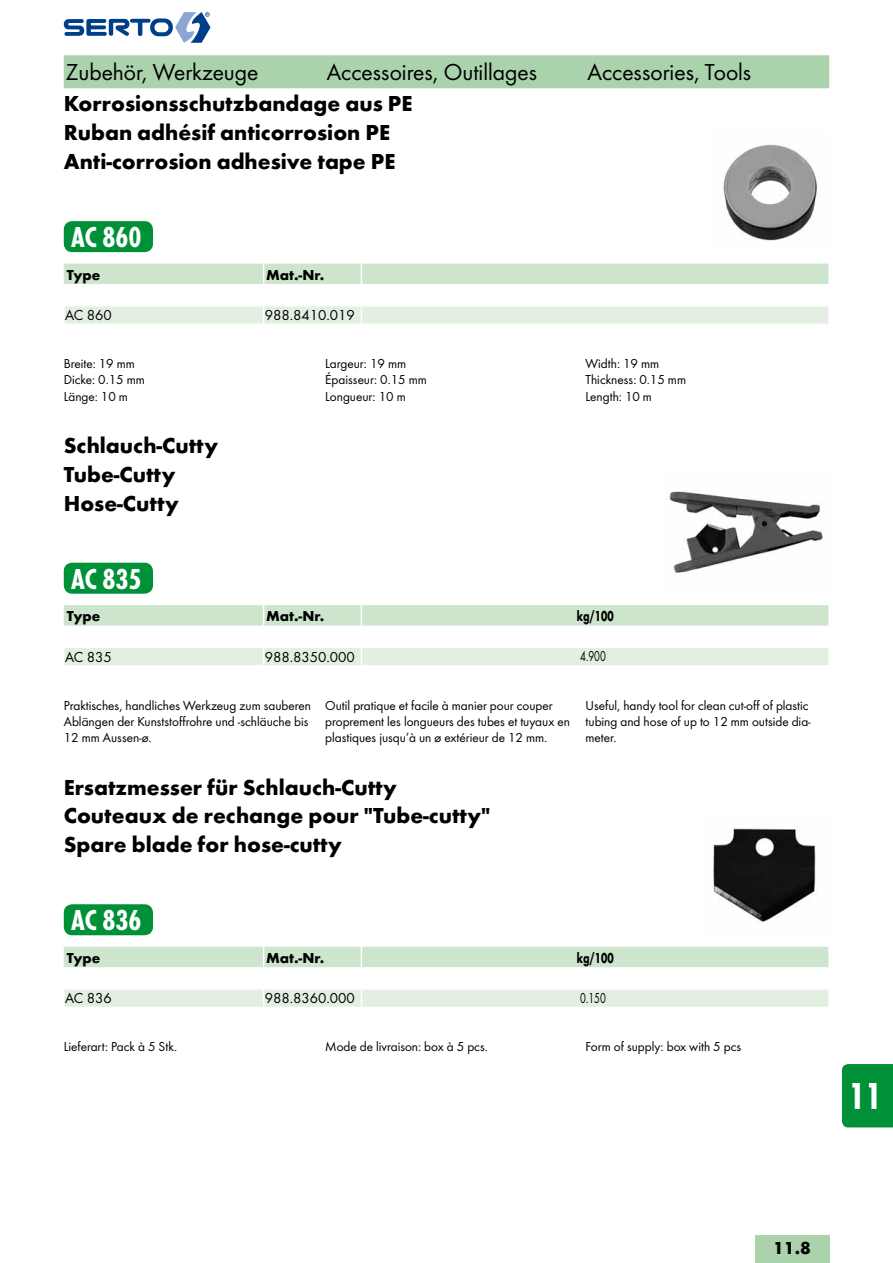
<style>
.page{position:relative;width:893px;height:1263px;background:#fff}
.page>*{position:absolute;margin:0;border:0;box-sizing:border-box;transform-origin:0 0}
.t1{font:700 39px "Futura Con";color:#fff}
.t2{font:700 30px "Futura Con";color:#fff}
.t3{font:24px "Futura Boo";color:#000}
.t4{font:700 22.5px/28.8px "Futura";color:#000}
.t5{font:700 18px "Futura";color:#000}
.t6{font:15px "Futura Boo";color:#000}
.t7{font:700 15px "Futura";color:#000}
.t8{font:700 15px "Futura";color:#000;scale:.7 1}
.t9{font:15px "Futura Boo";color:#000;scale:.7 1}
.t10{font:13.5px/16.2px "Futura Boo";color:#000}
</style>
<div class="page">
<svg style="left:64px;top:12px;width:147px;height:31px"></svg>
<svg style="left:63px;top:55px;width:767px;height:269px"></svg>
<hr style="left:828px;top:264px;width:2px;height:20px;background:#fff">
<img style="left:710px;top:132px;width:119px;height:119px">
<div style="left:64px;top:221px;width:89px;height:31px;background:#009037;border-radius:9px"></div>
<svg style="left:63px;top:562px;width:766px;height:103px"></svg>
<hr style="left:828px;top:605px;width:2px;height:21px;background:#fff">
<img style="left:661px;top:491px;width:168px;height:101px">
<div style="left:64px;top:563px;width:89px;height:31px;background:#009037;border-radius:9px"></div>
<svg style="left:63px;top:904px;width:766px;height:103px"></svg>
<hr style="left:828px;top:947px;width:2px;height:20px;background:#fff">
<img style="left:702px;top:828px;width:127px;height:106px">
<div style="left:64px;top:904px;width:89px;height:31px;background:#009037;border-radius:9px"></div>
<div style="left:755px;top:1235px;width:74px;height:28px;background:#aad3ac"></div>
<div style="left:842px;top:1064px;width:51px;height:63px;background:#009037"></div>
<h3 class="t3" style="left:66px;top:57px;width:194px">Zubehör, Werkzeuge</h3>
<h3 class="t3" style="left:327px;top:57px;width:212px">Accessoires, Outillages</h3>
<h3 class="t3" style="left:587px;top:57px;width:165px">Accessories, Tools</h3>
<h3 class="t4" style="left:64px;top:89px;width:350px">Korrosionsschutzbandage aus PE<br>Ruban adhésif anticorrosion PE<br>Anti-corrosion adhesive tape PE</h3>
<h2 class="t2" style="left:71px;top:220px;width:72px">AC 860</h2>
<p class="t7" style="left:67px;top:265px;width:35px">Type</p>
<p class="t7" style="left:266px;top:265px;width:60px">Mat.-Nr.</p>
<p class="t6" style="left:65px;top:306px;width:48px">AC 860</p>
<p class="t6" style="left:265px;top:306px;width:91px">988.8410.019</p>
<p class="t10" style="left:64px;top:355px;width:83px">Breite: 19 mm<br>Dicke: 0.15 mm<br>Länge: 10 m</p>
<p class="t10" style="left:325px;top:355px;width:103px">Largeur: 19 mm<br>Épaisseur: 0.15 mm<br>Longueur: 10 m</p>
<p class="t10" style="left:586px;top:355px;width:102px">Width: 19 mm<br>Thickness: 0.15 mm<br>Length: 10 m</p>
<h3 class="t4" style="left:64px;top:431px;width:156px">Schlauch-Cutty<br>Tube-Cutty<br>Hose-Cutty</h3>
<h2 class="t2" style="left:71px;top:561px;width:72px">AC 835</h2>
<p class="t7" style="left:67px;top:607px;width:35px">Type</p>
<p class="t7" style="left:266px;top:607px;width:60px">Mat.-Nr.</p>
<p class="t8" style="left:577px;top:607px;width:54px">kg/100</p>
<p class="t6" style="left:65px;top:647px;width:48px">AC 835</p>
<p class="t6" style="left:265px;top:647px;width:91px">988.8350.000</p>
<p class="t9" style="left:580px;top:647px;width:38px">4.900</p>
<p class="t10" style="left:64px;top:697px;width:249px">Praktisches, handliches Werkzeug zum sauberen<br>Ablängen der Kunststoffrohre und -schläuche bis<br>12 mm Aussen-ø.</p>
<p class="t10" style="left:325px;top:697px;width:246px">Outil pratique et facile à manier pour couper proprement les longueurs des tubes et tuyaux en plastiques jusqu’à un ø extérieur de 12 mm.</p>
<p class="t10" style="left:586px;top:697px;width:227px">Useful, handy tool for clean cut-off of plastic tubing and hose of up to 12 mm outside dia&shy;meter.</p>
<h3 class="t4" style="left:64px;top:772px;width:428px">Ersatzmesser für Schlauch-Cutty<br>Couteaux de rechange pour "Tube-cutty"<br>Spare blade for hose-cutty</h3>
<h2 class="t2" style="left:71px;top:903px;width:72px">AC 836</h2>
<p class="t7" style="left:67px;top:948px;width:35px">Type</p>
<p class="t7" style="left:266px;top:948px;width:60px">Mat.-Nr.</p>
<p class="t8" style="left:577px;top:948px;width:54px">kg/100</p>
<p class="t6" style="left:65px;top:989px;width:48px">AC 836</p>
<p class="t6" style="left:265px;top:989px;width:91px">988.8360.000</p>
<p class="t9" style="left:580px;top:989px;width:38px">0.150</p>
<p class="t10" style="left:64px;top:1039px;width:115px">Lieferart: Pack à 5 Stk.</p>
<p class="t10" style="left:325px;top:1039px;width:164px">Mode de livraison: box à 5 pcs.</p>
<p class="t10" style="left:586px;top:1039px;width:157px">Form of supply: box with 5 pcs</p>
<h1 class="t1" style="left:848px;top:1073px;width:35px">11</h1>
<h3 class="t5" style="left:773px;top:1237px;width:39px">11.8</h3>
</div>
